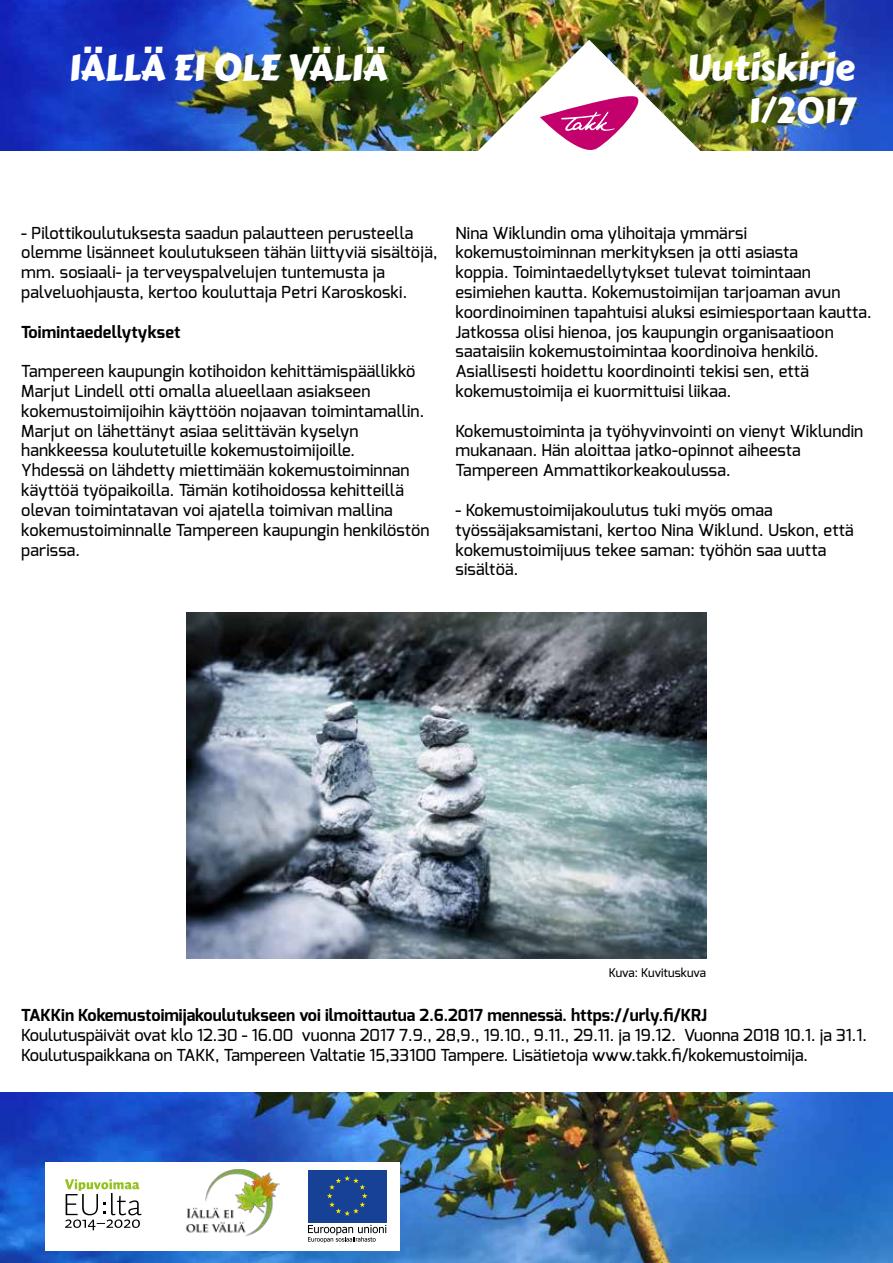
<style>
.page{position:relative;width:893px;height:1263px;background:#fff}
.page>*{position:absolute;margin:0;border:0;box-sizing:border-box;transform-origin:0 0}
.t1{font:36px/43.2px "Carter One";color:#fff;text-align:right}
.t2{font:500 16.5px/19.8px "Exo";letter-spacing:.01em;color:#000}
.t3{font:700 16.5px "Exo";color:#000}
.t4{font:500 12px "Exo";color:#000}
</style>
<div class="page">
<img style="left:0;top:1092px;width:893px;height:171px">
<img style="left:0;top:0;width:893px;height:150px">
<img style="left:399px;top:40px;width:380px;height:111px">
<div style="left:45px;top:1162px;width:354px;height:89px;background:#fff"></div>
<svg style="left:65px;top:1179px;width:76px;height:51px"></svg>
<div style="left:308px;top:1170px;width:79px;height:52px;background:#164194"></div>
<svg style="left:327px;top:1175px;width:40px;height:41px"></svg>
<svg style="left:308px;top:1225px;width:78px;height:18px"></svg>
<img style="left:186px;top:1169px;width:94px;height:67px">
<svg style="left:540px;top:96px;width:98px;height:54px"></svg>
<img style="left:187px;top:613px;width:519px;height:346px">
<h1 class="t1" style="left:69px;top:46px;width:320px">IÄLLÄ EI OLE VÄLIÄ</h1>
<h1 class="t1" style="left:687px;top:46px;width:170px">Uutiskirje<br>1/2017</h1>
<p class="t2" style="left:21px;top:223px;width:418px">- Pilottikoulutuksesta saadun palautteen perusteella olemme lisänneet koulutukseen tähän liittyviä sisältöjä, mm. sosiaali- ja terveyspalvelujen tuntemusta ja palveluohjausta, kertoo kouluttaja Petri Karoskoski.</p>
<p class="t3" style="left:21px;top:321px;width:161px">Toimintaedellytykset</p>
<p class="t2" style="left:21px;top:361px;width:410px">Tampereen kaupungin kotihoidon kehittämispäällikkö Marjut Lindell otti omalla alueellaan asiakseen kokemustoimijoihin käyttöön nojaavan toimintamallin.<br>Marjut on lähettänyt asiaa selittävän kyselyn hankkeessa koulutetuille kokemustoimijoille.<br>Yhdessä on lähdetty miettimään kokemustoiminnan käyttöä työpaikoilla. Tämän kotihoidossa kehitteillä olevan toimintatavan voi ajatella toimivan mallina kokemustoiminnalle Tampereen kaupungin henkilöstön parissa.</p>
<p class="t2" style="left:455px;top:223px;width:418px">Nina Wiklundin oma ylihoitaja ymmärsi kokemustoiminnan merkityksen ja otti asiasta<br>koppia. Toimintaedellytykset tulevat toimintaan esimiehen kautta. Kokemustoimijan tarjoaman avun koordinoiminen tapahtuisi aluksi esimiesportaan kautta.<br>Jatkossa olisi hienoa, jos kaupungin organisaatioon saataisiin kokemustoimintaa koordinoiva henkilö.<br>Asiallisesti hoidettu koordinointi tekisi sen, että kokemustoimija ei kuormittuisi liikaa.</p>
<p class="t2" style="left:455px;top:421px;width:409px">Kokemustoiminta ja työhyvinvointi on vienyt Wiklundin mukanaan. Hän aloittaa jatko-opinnot aiheesta<br>Tampereen Ammattikorkeakoulussa.</p>
<p class="t2" style="left:455px;top:500px;width:400px">- Kokemustoimijakoulutus tuki myös omaa työssäjaksamistani, kertoo Nina Wiklund. Uskon, että kokemustoimijuus tekee saman: työhön saa uutta sisältöä.</p>
<p class="t4" style="left:609px;top:965px;width:99px">Kuva: Kuvituskuva</p>
<p class="t3" style="left:21px;top:1005px;width:687px">TAKKin Kokemustoimijakoulutukseen voi ilmoittautua 2.6.2017 mennessä. https://urly.fi/KRJ</p>
<p class="t2" style="left:21px;top:1025px;width:847px">Koulutuspäivät ovat klo 12.30 - 16.00 vuonna 2017 7.9., 28,9., 19.10., 9.11., 29.11. ja 19.12. Vuonna 2018 10.1. ja 31.1.<br>Koulutuspaikkana on TAKK, Tampereen Valtatie 15,33100 Tampere. Lisätietoja www.takk.fi/kokemustoimija.</p>
</div>
